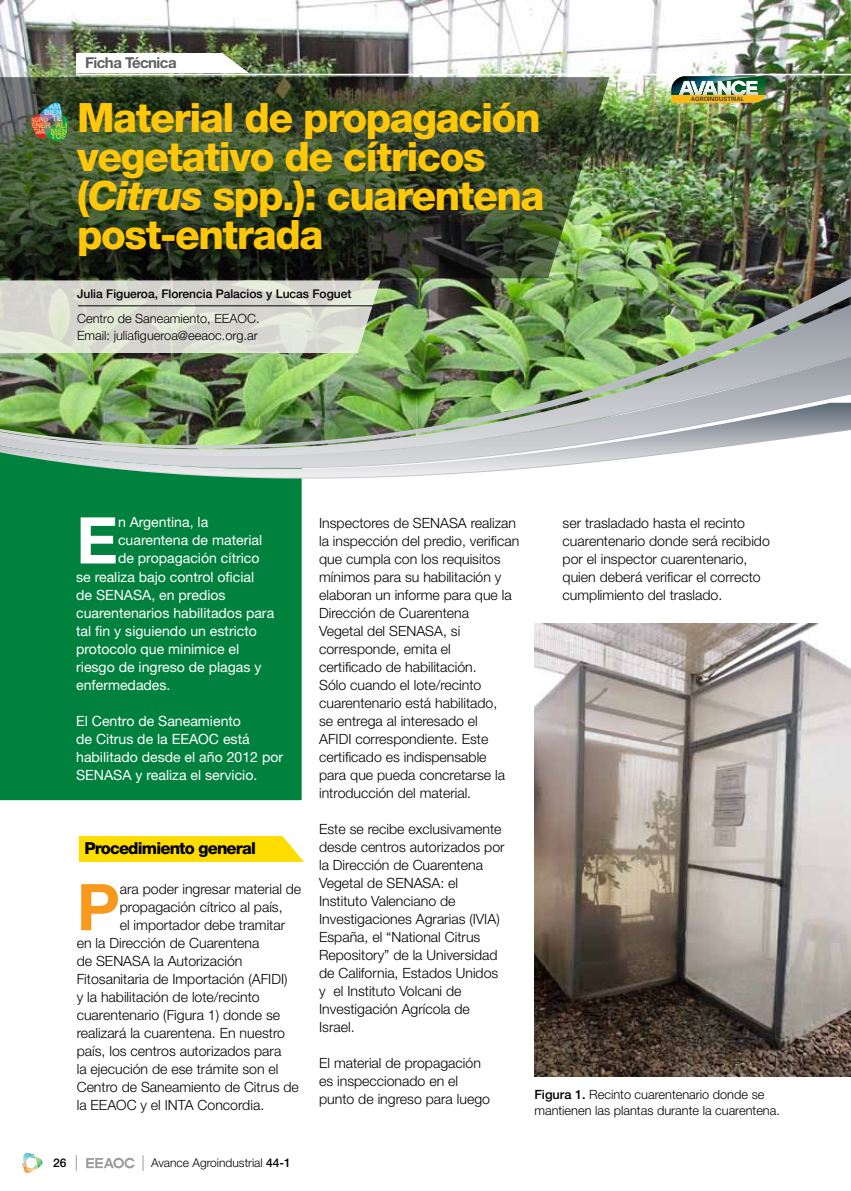
<style>
.page{position:relative;width:851px;height:1191px;background:#fff}
.page>*{position:absolute;margin:0;border:0;box-sizing:border-box;transform-origin:0 0}
.t1{font:700 64.5px "Helvetica Neue LT Std";color:#fff}
.t2{font:700 64.5px "Helvetica Neue LT Std";color:#f8991d}
.t3{font:800 40.5px/39px "Helvetica Neue LT Std";letter-spacing:-.035em;color:#ffc709}
.t4{font:800 16.5px "Helvetica Neue LT Std";letter-spacing:-.05em;color:#000}
.t5{font:700 15px "Helvetica Neue LT Std";letter-spacing:-.035em;color:#5f6062}
.t6{font:300 14.1px/18px "Helvetica Neue LT Std";color:#000}
.t7{font:14.1px/18px "Helvetica Neue LT Std";color:#fff}
.t8{font:300 12.75px/16.2px "Helvetica Neue LT Std";color:#000}
.t9{font:500 12px "Helvetica Neue LT Std";color:#000}
.t10{font:300 12px "Helvetica Neue LT Std";color:#000}
.t11{font:800 7.65px/5.8px "Helvetica Neue";letter-spacing:-.05em;color:#b8ce33;text-align:justify}
.t12{font:800 7.65px/5.7px "Helvetica Neue";letter-spacing:-.05em;color:#b6dceb;text-align:right}
.t13{font:800 7.65px "Helvetica Neue";letter-spacing:-.075em;color:#ecab67}
.t14{font:800 6.6px "Helvetica Neue";color:#ecab67}
.t15{font:700 5.85px "Univers";color:#414042}
.s1{font-style:italic}
.s2{font-weight:500}
</style>
<div class="page">
<svg style="left:86px;top:1157px;width:49px;height:11px"></svg>
<svg style="left:23px;top:1152px;width:20px;height:21px"></svg>
<svg style="left:143px;top:1155px;width:1px;height:16px"></svg>
<svg style="left:76px;top:1155px;width:1px;height:16px"></svg>
<div style="left:0;top:480px;width:301px;height:320px;background:#00813e"></div>
<img style="left:0;top:0;width:850px;height:278px">
<svg style="left:76px;top:53px;width:173px;height:20px"></svg>
<hr style="left:76px;top:74px;width:774px;height:1px;background:#fff">
<svg style="left:0;top:77px;width:609px;height:201px;background:#39482c"></svg>
<svg style="left:671px;top:76px;width:94px;height:19px"></svg>
<div style="left:671px;top:95px;width:94px;height:8px;background:#fdb913"></div>
<svg style="left:30px;top:100px;width:39px;height:46px;background:#516854"></svg>
<svg style="left:0;top:470px;width:508px;height:9px;background:#92c3aa"></svg>
<img style="left:0;top:278px;width:850px;height:27px">
<svg style="left:0;top:461px;width:605px;height:9px;background:#bcd0c8"></svg>
<img style="left:0;top:305px;width:850px;height:156px">
<svg style="left:79px;top:836px;width:225px;height:26px;background:#ffde0c"></svg>
<img style="left:534px;top:623px;width:316px;height:453px">
<p class="t5" style="left:85px;top:53px;width:93px">Ficha Técnica</p>
<p class="t12" style="left:44px;top:103px;width:19px">AM<br>BIEN<br>TE</p>
<p class="t11" style="left:51px;top:122px;width:19px;text-indent:5px">ALI MEN TOS</p>
<p class="t14" style="left:30px;top:116px;width:20px">AGRO</p>
<p class="t13" style="left:33px;top:127px;width:14px">GIA</p>
<p class="t13" style="left:31px;top:121px;width:22px">ENER</p>
<h2 class="t3" style="left:77px;top:98px;width:469px">Material de propagación vegetativo de cítricos (<span class="s1">Citrus</span> spp.): cuarentena post-entrada</h2>
<p class="t9" style="left:77px;top:287px;width:276px">Julia Figueroa, Florencia Palacios y Lucas Foguet</p>
<p class="t8" style="left:77px;top:310px;width:184px">Centro de Saneamiento, EEAOC.<br>Email: juliafigueroa@eeaoc.org.ar</p>
<p class="t15" style="left:690px;top:95px;width:55px">AGROINDUSTRIAL</p>
<h1 class="t1" style="left:76px;top:500px;width:43px">E</h1>
<p class="t7" style="left:118px;top:513px;width:92px">n Argentina, la</p>
<p class="t7" style="left:118px;top:531px;width:146px">cuarentena de material</p>
<p class="t7" style="left:118px;top:549px;width:143px">de propagación cítrico</p>
<p class="t7" style="left:76px;top:567px;width:180px">se realiza bajo control oficial</p>
<p class="t7" style="left:76px;top:585px;width:151px">de SENASA, en predios</p>
<p class="t7" style="left:76px;top:603px;width:199px">cuarentenarios habilitados para</p>
<p class="t7" style="left:76px;top:621px;width:182px">tal fin y siguiendo un estricto</p>
<p class="t7" style="left:76px;top:639px;width:164px">protocolo que minimice el</p>
<p class="t7" style="left:76px;top:657px;width:187px">riesgo de ingreso de plagas y</p>
<p class="t7" style="left:76px;top:675px;width:96px">enfermedades.</p>
<p class="t7" style="left:76px;top:711px;width:208px">El Centro de Saneamiento<br>de Citrus de la EEAOC está habilitado desde el año 2012 por<br>SENASA y realiza el servicio.</p>
<p class="t4" style="left:84px;top:838px;width:173px">Procedimiento general</p>
<h1 class="t2" style="left:77px;top:867px;width:45px">P</h1>
<p class="t6" style="left:120px;top:880px;width:183px">ara poder ingresar material de</p>
<p class="t6" style="left:120px;top:898px;width:164px">propagación cítrico al país,</p>
<p class="t6" style="left:120px;top:916px;width:167px">el importador debe tramitar</p>
<p class="t6" style="left:77px;top:934px;width:184px">en la Dirección de Cuarentena</p>
<p class="t6" style="left:77px;top:952px;width:167px">de SENASA la Autorización</p>
<p class="t6" style="left:77px;top:970px;width:212px">Fitosanitaria de Importación (AFIDI)</p>
<p class="t6" style="left:77px;top:988px;width:184px">y la habilitación de lote/recinto</p>
<p class="t6" style="left:77px;top:1006px;width:205px">cuarentenario (Figura 1) donde se</p>
<p class="t6" style="left:77px;top:1024px;width:210px">realizará la cuarentena. En nuestro</p>
<p class="t6" style="left:77px;top:1042px;width:206px">país, los centros autorizados para</p>
<p class="t6" style="left:77px;top:1060px;width:203px">la ejecución de ese trámite son el</p>
<p class="t6" style="left:77px;top:1078px;width:224px">Centro de Saneamiento de Citrus de</p>
<p class="t6" style="left:77px;top:1096px;width:189px">la EEAOC y el INTA Concordia.</p>
<p class="t6" style="left:319px;top:513px;width:202px">Inspectores de SENASA realizan la inspección del predio, verifican que cumpla con los requisitos mínimos para su habilitación y elaboran un informe para que la<br>Dirección de Cuarentena<br>Vegetal del SENASA, si corresponde, emita el<br>certificado de habilitación.<br>Sólo cuando el lote/recinto cuarentenario está habilitado,<br>se entrega al interesado el<br>AFIDI correspondiente. Este certificado es indispensable<br>para que pueda concretarse la introducción del material.</p>
<p class="t6" style="left:319px;top:819px;width:187px">Este se recibe exclusivamente desde centros autorizados por la Dirección de Cuarentena<br>Vegetal de SENASA: el<br>Instituto Valenciano de<br>Investigaciones Agrarias (IVIA)<br>España, el “National Citrus<br>Repository” de la Universidad de California, Estados Unidos y el Instituto Volcani de<br>Investigación Agrícola de<br>Israel.</p>
<p class="t6" style="left:319px;top:1053px;width:172px">El material de propagación es inspeccionado en el punto de ingreso para luego</p>
<p class="t6" style="left:562px;top:513px;width:209px">ser trasladado hasta el recinto cuarentenario donde será recibido por el inspector cuarentenario, quien deberá verificar el correcto cumplimiento del traslado.</p>
<p class="t8" style="left:534px;top:1086px;width:247px"><span class="s2">Figura 1.</span> Recinto cuarentenario donde se mantienen las plantas durante la cuarentena.</p>
<p class="t9" style="left:53px;top:1156px;width:15px">26</p>
<p class="t10" style="left:151px;top:1155px;width:141px">Avance Agroindustrial <span class="s2">44-1</span></p>
</div>
